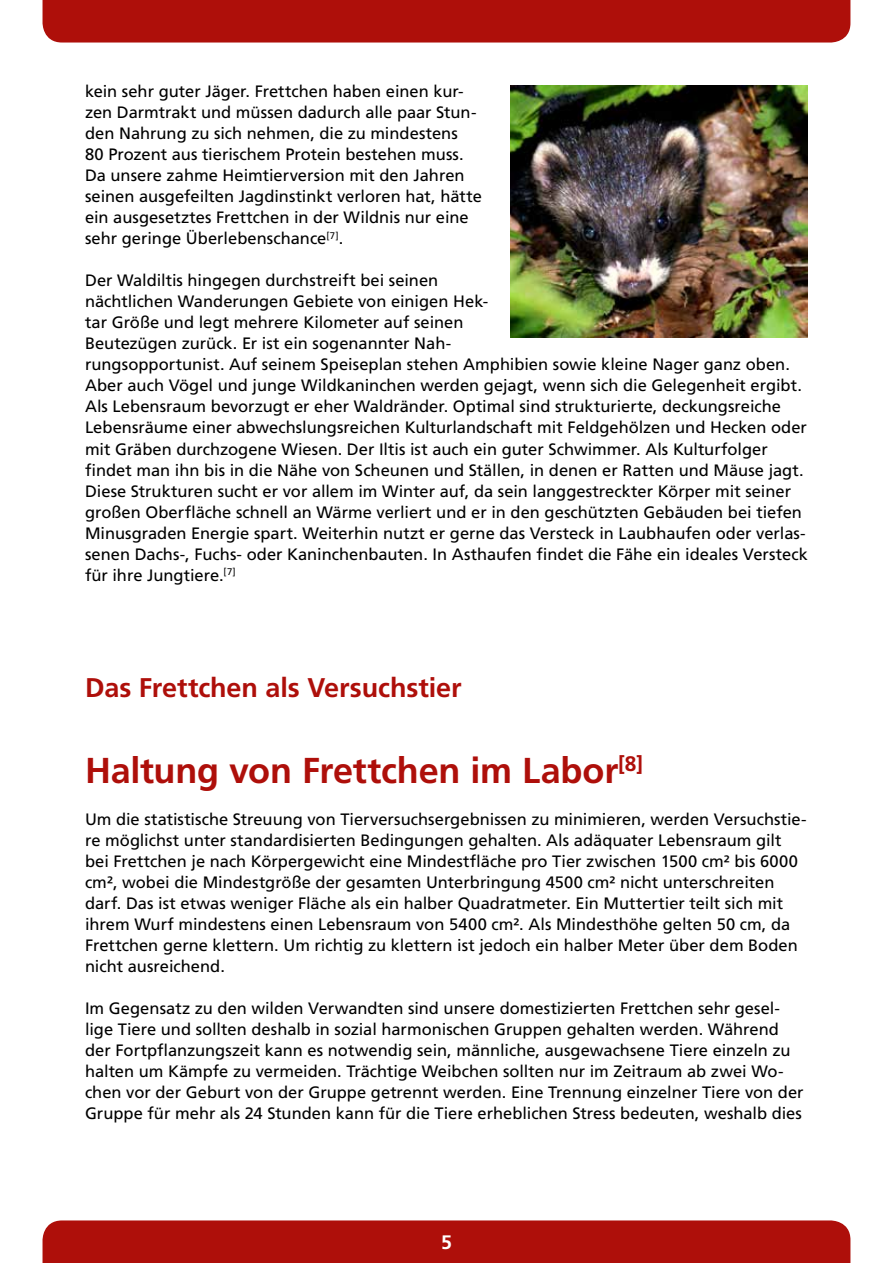
<style>
.page{position:relative;width:893px;height:1263px;background:#fff}
.page>*{position:absolute;margin:0;border:0;box-sizing:border-box;transform-origin:0 0}
.t1{font:700 36px "Frutiger LT Std";letter-spacing:-.005em;color:#ae0f0a}
.t2{font:700 27px "Frutiger LT Std";letter-spacing:-.005em;color:#ae0f0a}
.t3{font:700 19.5px "Frutiger LT Std";color:#fff}
.t4{font:16.5px/21px "Frutiger LT Std";color:#000}
</style>
<div class="page">
<div style="left:43px;top:0;width:807px;height:43px;background:#ae0f0a"></div>
<img style="left:510px;top:85px;width:298px;height:252px">
<div style="left:43px;top:1220px;width:807px;height:43px;background:#ae0f0a"></div>
<p class="t4" style="left:85px;top:81px;width:398px">kein sehr guter Jäger. Frettchen haben einen kur&shy;zen Darmtrakt und müssen dadurch alle paar Stun&shy;den Nahrung zu sich nehmen, die zu mindestens<br>80 Prozent aus tierischem Protein bestehen muss.<br>Da unsere zahme Heimtierversion mit den Jahren seinen ausgefeilten Jagdinstinkt verloren hat, hätte ein ausgesetztes Frettchen in der Wildnis nur eine sehr geringe Überlebenschance<sup>[7]</sup>.</p>
<p class="t4" style="left:85px;top:270px;width:724px">Der Waldiltis hingegen durchstreift bei seinen<br>nächtlichen Wanderungen Gebiete von einigen Hek-<br>tar Größe und legt mehrere Kilometer auf seinen<br>Beutezügen zurück. Er ist ein sogenannter Nah-<br>rungsopportunist. Auf seinem Speiseplan stehen Amphibien sowie kleine Nager ganz oben.<br>Aber auch Vögel und junge Wildkaninchen werden gejagt, wenn sich die Gelegenheit ergibt.<br>Als Lebensraum bevorzugt er eher Waldränder. Optimal sind strukturierte, deckungsreiche Lebensräume einer abwechslungsreichen Kulturlandschaft mit Feldgehölzen und Hecken oder mit Gräben durchzogene Wiesen. Der Iltis ist auch ein guter Schwimmer. Als Kulturfolger findet man ihn bis in die Nähe von Scheunen und Ställen, in denen er Ratten und Mäuse jagt.<br>Diese Strukturen sucht er vor allem im Winter auf, da sein langgestreckter Körper mit seiner großen Oberfläche schnell an Wärme verliert und er in den geschützten Gebäuden bei tiefen Minusgraden Energie spart. Weiterhin nutzt er gerne das Versteck in Laubhaufen oder verlas&shy;senen Dachs-, Fuchs- oder Kaninchenbauten. In Asthaufen findet die Fähe ein ideales Versteck für ihre Jungtiere.<sup>[7]</sup></p>
<h2 class="t2" style="left:85px;top:672px;width:378px">Das Frettchen als Versuchstier</h2>
<h1 class="t1" style="left:85px;top:750px;width:559px">Haltung von Frettchen im Labor<sup>[8]</sup></h1>
<p class="t4" style="left:85px;top:809px;width:723px">Um die statistische Streuung von Tierversuchsergebnissen zu minimieren, werden Versuchstie&shy;re möglichst unter standardisierten Bedingungen gehalten. Als adäquater Lebensraum gilt bei Frettchen je nach Körpergewicht eine Mindestfläche pro Tier zwischen 1500 cm² bis 6000 cm², wobei die Mindestgröße der gesamten Unterbringung 4500 cm² nicht unterschreiten darf. Das ist etwas weniger Fläche als ein halber Quadratmeter. Ein Muttertier teilt sich mit ihrem Wurf mindestens einen Lebensraum von 5400 cm². Als Mindesthöhe gelten 50 cm, da Frettchen gerne klettern. Um richtig zu klettern ist jedoch ein halber Meter über dem Boden nicht ausreichend.</p>
<p class="t4" style="left:85px;top:998px;width:720px">Im Gegensatz zu den wilden Verwandten sind unsere domestizierten Frettchen sehr gesel&shy;lige Tiere und sollten deshalb in sozial harmonischen Gruppen gehalten werden. Während der Fortpflanzungszeit kann es notwendig sein, männliche, ausgewachsene Tiere einzeln zu halten um Kämpfe zu vermeiden. Trächtige Weibchen sollten nur im Zeitraum ab zwei Wo&shy;chen vor der Geburt von der Gruppe getrennt werden. Eine Trennung einzelner Tiere von der Gruppe für mehr als 24 Stunden kann für die Tiere erheblichen Stress bedeuten, weshalb dies</p>
<p class="t3" style="left:441px;top:1231px;width:12px">5</p>
</div>
